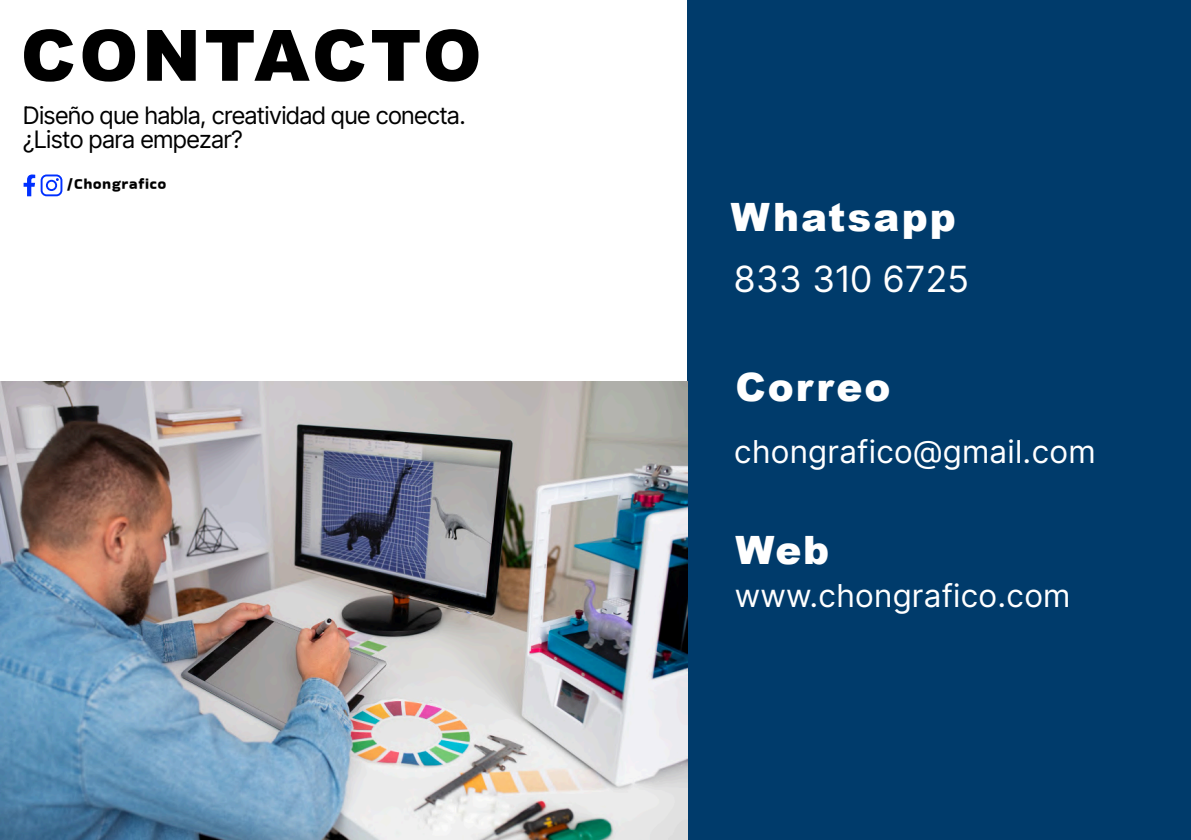
<style>
.page{position:relative;width:1191px;height:840px;background:#fff}
.page>*{position:absolute;margin:0;border:0;box-sizing:border-box;transform-origin:0 0}
.t1{font:900 70.8px "Arial";letter-spacing:.05em;color:#000}
.t2{font:900 39px "Arial";letter-spacing:.05em;color:#fff}
.t3{font:36px "Inter Tight";letter-spacing:.05em;color:#fff}
.t4{font:31.6px "Inter Tight";letter-spacing:.05em;color:#fff}
.t5{font:24px/24px "Inter Tight";color:#000}
.t6{font:15.2px "Bakbak One";letter-spacing:.05em;color:#000}
</style>
<div class="page">
<div style="left:687px;top:0;width:504px;height:839px;background:#003b6b"></div>
<img style="left:0;top:381px;width:687px;height:458px">
<svg style="left:41px;top:174px;width:21px;height:22px"></svg>
<svg style="left:24px;top:174px;width:11px;height:22px"></svg>
<h1 class="t1" style="left:21px;top:30px;width:462px">CONTACTO</h1>
<p class="t5" style="left:23px;top:103px;width:444px">Diseño que habla, creatividad que conecta. ¿Listo para empezar?</p>
<p class="t6" style="left:66px;top:173px;width:101px">/Chongrafico</p>
<h2 class="t2" style="left:730px;top:202px;width:226px">Whatsapp</h2>
<h3 class="t3" style="left:734px;top:256px;width:235px">833 310 6725</h3>
<h2 class="t2" style="left:735px;top:372px;width:157px">Correo</h2>
<h3 class="t4" style="left:735px;top:431px;width:362px">chongrafico@gmail.com</h3>
<h2 class="t2" style="left:735px;top:535px;width:95px">Web</h2>
<h3 class="t4" style="left:735px;top:576px;width:336px">www.chongrafico.com</h3>
</div>
